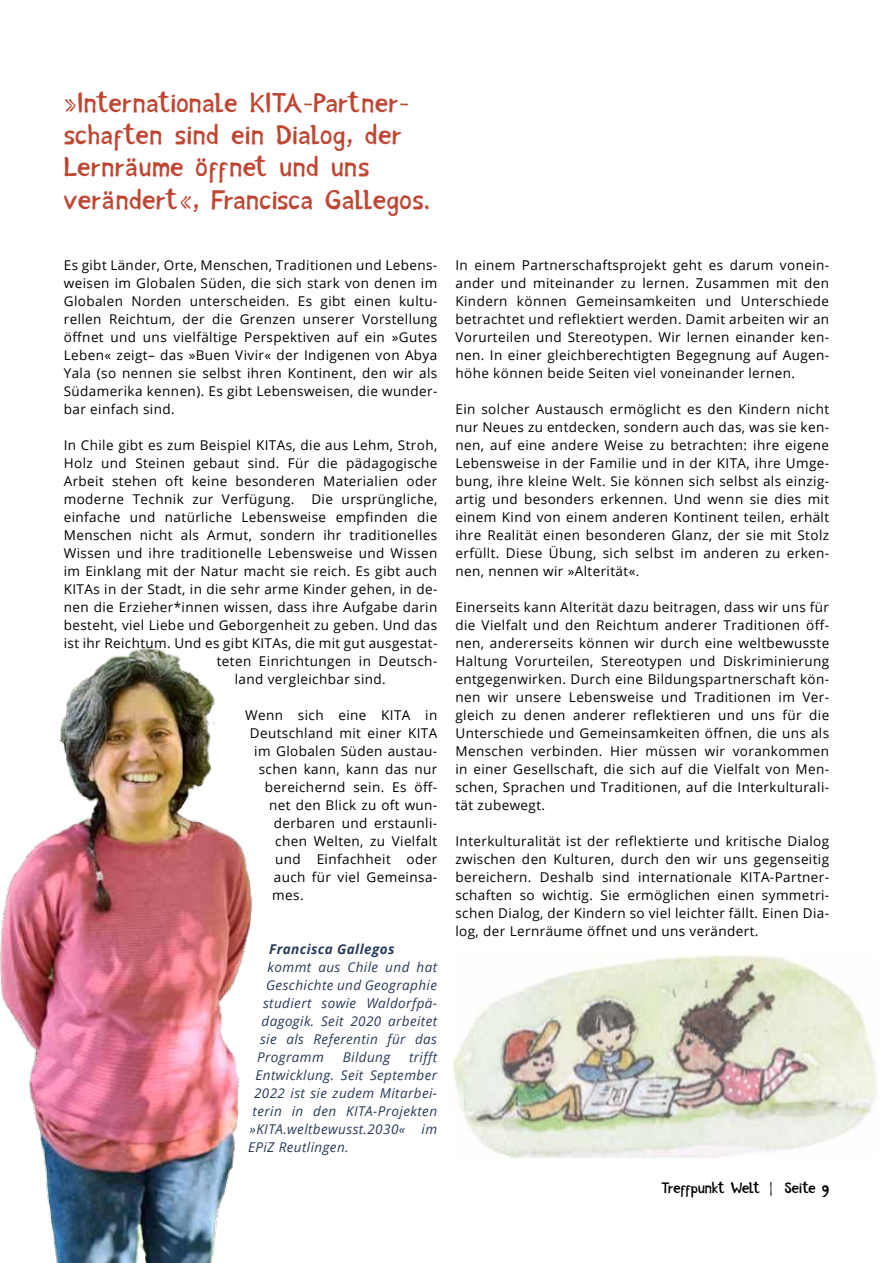
<style>
.page{position:relative;width:893px;height:1263px;background:#fff}
.page>*{position:absolute;margin:0;border:0;box-sizing:border-box;transform-origin:0 0}
.t1{font:27px/32.4px "Intuitive";letter-spacing:.03em;color:#be4632}
.t2{font:15px "Intuitive";letter-spacing:-.02em;color:#000}
.t3{font:13.5px/18px "Open Sans";letter-spacing:.03em;color:#000;text-align:justify}
.t4{font:italic 13.5px "Open Sans";letter-spacing:.03em;color:#293c5c}
.t5{font:italic 700 13.5px "Open Sans";letter-spacing:.03em;color:#293c5c}
</style>
<div class="page">
<img style="left:453px;top:955px;width:425px;height:203px">
<img style="left:0;top:648px;width:253px;height:615px">
<h1 class="t1" style="left:64px;top:87px;width:367px">»Internationale KITA-Partner&shy;schaften sind ein Dialog, der<br>Lernräume öffnet und uns verändert«, Francisca Gallegos.</h1>
<p class="t3" style="left:64px;top:256px;width:375px">Es gibt Länder, Orte, Menschen, Traditionen und Lebens&shy;weisen im Globalen Süden, die sich stark von denen im Globalen Norden unterscheiden. Es gibt einen kultu&shy;rellen Reichtum, der die Grenzen unserer Vorstellung öffnet und uns vielfältige Perspektiven auf ein »Gutes Leben« zeigt– das »Buen Vivir« der Indigenen von Abya Yala (so nennen sie selbst ihren Kontinent, den wir als Südamerika kennen). Es gibt Lebensweisen, die wunder&shy;bar einfach sind.</p>
<p class="t3" style="left:64px;top:436px;width:375px">In Chile gibt es zum Beispiel KITAs, die aus Lehm, Stroh,</p>
<p class="t3" style="left:64px;top:454px;width:375px">Holz und Steinen gebaut sind. Für die pädagogische</p>
<p class="t3" style="left:64px;top:472px;width:375px">Arbeit stehen oft keine besonderen Materialien oder</p>
<p class="t3" style="left:64px;top:490px;width:375px">moderne Technik zur Verfügung. Die ursprüngliche,</p>
<p class="t3" style="left:64px;top:508px;width:375px">einfache und natürliche Lebensweise empfinden die</p>
<p class="t3" style="left:64px;top:526px;width:375px">Menschen nicht als Armut, sondern ihr traditionelles</p>
<p class="t3" style="left:64px;top:544px;width:375px">Wissen und ihre traditionelle Lebensweise und Wissen</p>
<p class="t3" style="left:64px;top:562px;width:375px">im Einklang mit der Natur macht sie reich. Es gibt auch</p>
<p class="t3" style="left:64px;top:580px;width:375px">KITAs in der Stadt, in die sehr arme Kinder gehen, in de-</p>
<p class="t3" style="left:64px;top:598px;width:375px">nen die Erzieher*innen wissen, dass ihre Aufgabe darin</p>
<p class="t3" style="left:64px;top:616px;width:375px">besteht, viel Liebe und Geborgenheit zu geben. Und das</p>
<p class="t3" style="left:64px;top:634px;width:375px">ist ihr Reichtum. Und es gibt KITAs, die mit gut ausgestat-</p>
<p class="t3" style="left:217px;top:652px;width:222px">teten Einrichtungen in Deutsch-</p>
<p class="t3" style="left:235px;top:670px;width:153px">land vergleichbar sind.</p>
<p class="t3" style="left:245px;top:706px;width:194px">Wenn sich eine KITA in</p>
<p class="t3" style="left:250px;top:724px;width:189px">Deutschland mit einer KITA</p>
<p class="t3" style="left:254px;top:742px;width:185px">im Globalen Süden austau-</p>
<p class="t3" style="left:259px;top:760px;width:180px">schen kann, kann das nur</p>
<p class="t3" style="left:265px;top:778px;width:174px">bereichernd sein. Es öff-</p>
<p class="t3" style="left:269px;top:796px;width:170px">net den Blick zu oft wun-</p>
<p class="t3" style="left:274px;top:814px;width:165px">derbaren und erstaunli-</p>
<p class="t3" style="left:275px;top:832px;width:164px">chen Welten, zu Vielfalt</p>
<p class="t3" style="left:275px;top:850px;width:164px">und Einfachheit oder</p>
<p class="t3" style="left:274px;top:868px;width:165px">auch für viel Gemeinsa-</p>
<p class="t3" style="left:272px;top:886px;width:33px">mes.</p>
<p class="t5" style="left:269px;top:939px;width:127px">Francisca Gallegos</p>
<p class="t4" style="left:268px;top:958px;width:171px">kommt aus Chile und hat</p>
<p class="t4" style="left:266px;top:976px;width:172px">Geschichte und Geographie</p>
<p class="t4" style="left:263px;top:994px;width:175px">studiert sowie Waldorfpä-</p>
<p class="t4" style="left:262px;top:1012px;width:177px">dagogik. Seit 2020 arbeitet</p>
<p class="t4" style="left:260px;top:1030px;width:178px">sie als Referentin für das</p>
<p class="t4" style="left:257px;top:1048px;width:68px">Programm</p>
<p class="t4" style="left:343px;top:1048px;width:49px">Bildung</p>
<p class="t4" style="left:409px;top:1048px;width:29px">trifft</p>
<p class="t4" style="left:256px;top:1066px;width:183px">Entwicklung. Seit September</p>
<p class="t4" style="left:254px;top:1084px;width:184px">2022 ist sie zudem Mitarbei-</p>
<p class="t4" style="left:253px;top:1102px;width:186px">terin in den KITA-Projekten</p>
<p class="t4" style="left:250px;top:1120px;width:189px">»KITA.weltbewusst.2030« im</p>
<p class="t4" style="left:248px;top:1138px;width:102px">EPiZ Reutlingen.</p>
<p class="t3" style="left:455px;top:256px;width:375px">In einem Partnerschaftsprojekt geht es darum vonein&shy;ander und miteinander zu lernen. Zusammen mit den Kindern können Gemeinsamkeiten und Unterschiede betrachtet und reflektiert werden. Damit arbeiten wir an Vorurteilen und Stereotypen. Wir lernen einander ken&shy;nen. In einer gleichberechtigten Begegnung auf Augen&shy;höhe können beide Seiten viel voneinander lernen.</p>
<p class="t3" style="left:455px;top:400px;width:375px">Ein solcher Austausch ermöglicht es den Kindern nicht nur Neues zu entdecken, sondern auch das, was sie ken&shy;nen, auf eine andere Weise zu betrachten: ihre eigene Lebensweise in der Familie und in der KITA, ihre Umge&shy;bung, ihre kleine Welt. Sie können sich selbst als einzig&shy;artig und besonders erkennen. Und wenn sie dies mit einem Kind von einem anderen Kontinent teilen, erhält ihre Realität einen besonderen Glanz, der sie mit Stolz erfüllt. Diese Übung, sich selbst im anderen zu erken&shy;nen, nennen wir »Alterität«.</p>
<p class="t3" style="left:455px;top:598px;width:375px">Einerseits kann Alterität dazu beitragen, dass wir uns für die Vielfalt und den Reichtum anderer Traditionen öff&shy;nen, andererseits können wir durch eine weltbewusste Haltung Vorurteilen, Stereotypen und Diskriminierung entgegenwirken. Durch eine Bildungspartnerschaft kön&shy;nen wir unsere Lebensweise und Traditionen im Ver&shy;gleich zu denen anderer reflektieren und uns für die Unterschiede und Gemeinsamkeiten öffnen, die uns als Menschen verbinden. Hier müssen wir vorankommen in einer Gesellschaft, die sich auf die Vielfalt von Men&shy;schen, Sprachen und Traditionen, auf die Interkulturali&shy;tät zubewegt.</p>
<p class="t3" style="left:455px;top:832px;width:375px">Interkulturalität ist der reflektierte und kritische Dialog zwischen den Kulturen, durch den wir uns gegenseitig bereichern. Deshalb sind internationale KITA-Partner&shy;schaften so wichtig. Sie ermöglichen einen symmetri&shy;schen Dialog, der Kindern so viel leichter fällt. Einen Dia&shy;log, der Lernräume öffnet und uns verändert.</p>
<p class="t2" style="left:661px;top:1179px;width:169px">Treffpunkt Welt | Seite 9</p>
</div>
